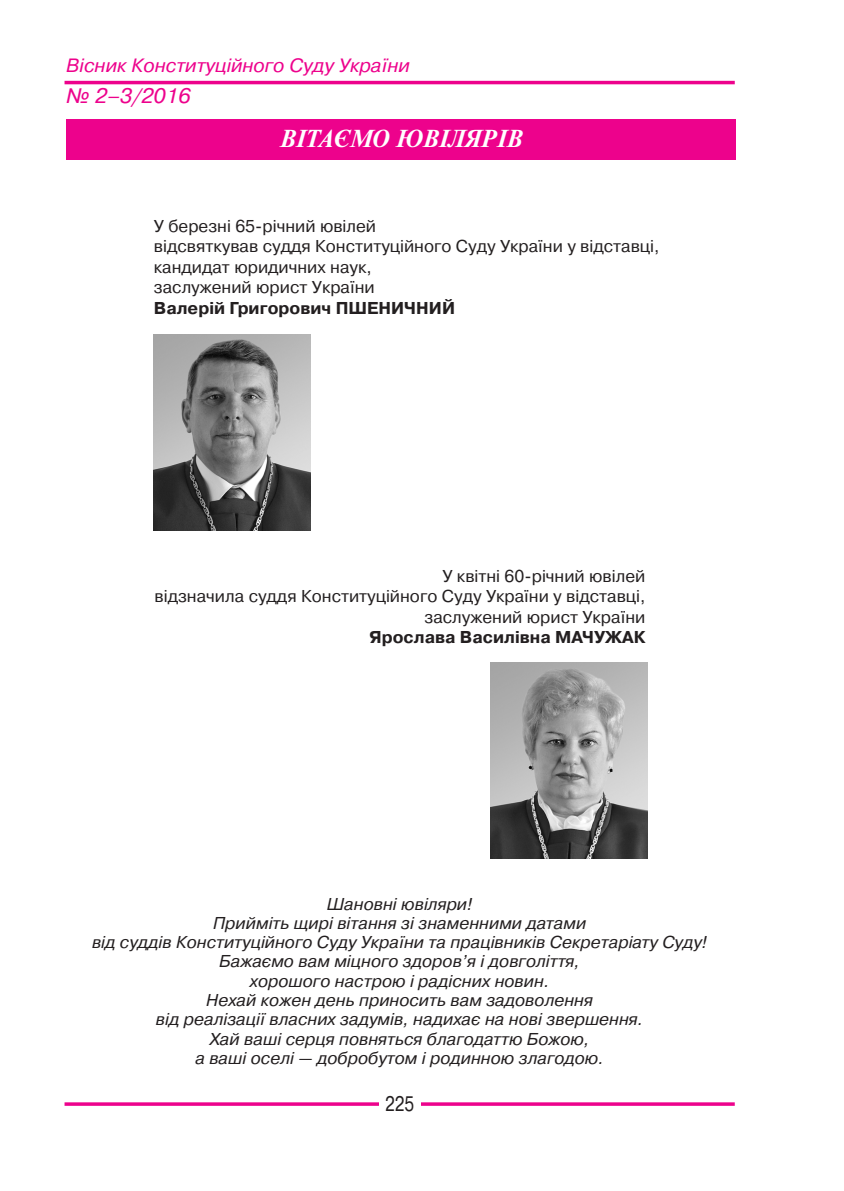
<style>
.page{position:relative;width:844px;height:1191px;background:#fff}
.page>*{position:absolute;margin:0;border:0;box-sizing:border-box;transform-origin:0 0}
.t1{font:italic 700 24.5px "Newton C";color:#fff}
.t2{font:italic 21px "Pragmatica C";color:#ed028c}
.t3{font:21px "Pragmatica C";color:#231f20;scale:.8 1}
.t4{font:italic 19.25px "Pragmatica C";color:#ed028c}
.t5{font:italic 17.15px/19.2px "Pragmatica C";color:#231f20;text-align:center}
.t6{font:17.15px/20.7px "Pragmatica C";color:#231f20}
.t7{font:700 17.15px "Pragmatica C";color:#231f20}
</style>
<div class="page">
<hr style="left:64px;top:1102px;width:670px;height:3px;background:#ed028c">
<hr style="left:64px;top:81px;width:670px;height:3px;background:#ed028c">
<div style="left:379px;top:1093px;width:41px;height:23px;background:#fff"></div>
<div style="left:66px;top:119px;width:669px;height:41px;background:#ed028c"></div>
<img style="left:154px;top:335px;width:157px;height:196px">
<img style="left:490px;top:662px;width:157px;height:196px">
<p class="t4" style="left:66px;top:55px;width:345px">Вісник Конституційного Суду України</p>
<p class="t2" style="left:66px;top:84px;width:126px">№ 2–3/2016</p>
<h1 class="t1" style="left:279px;top:126px;width:244px">ВІТАЄМО ЮВІЛЯРІВ</h1>
<p class="t6" style="left:154px;top:215px;width:507px">У березні 65- річний ювілей<br>відсвяткував суддя Конституційного Суду України у відставці, кандидат юридичних наук,<br>заслужений юрист України</p>
<p class="t7" style="left:154px;top:298px;width:302px">Валерій Григорович ПШЕНИЧНИЙ</p>
<p class="t6" style="left:154px;top:565px;width:492px;text-align:right">У квітні 60- річний ювілей<br>відзначила суддя Конституційного Суду України у відставці, заслужений юрист України</p>
<p class="t7" style="left:369px;top:628px;width:277px">Ярослава Василівна МАЧУЖАК</p>
<p class="t5" style="left:92px;top:894px;width:616px">Шановні ювіляри!<br>Прийміть щирі вітання зі знаменними датами<br>від суддів Конституційного Суду України та працівників Секретаріату Суду!<br>Бажаємо вам міцного здоров’я і довголіття,<br>хорошого настрою і радісних новин.<br>Нехай кожен день приносить вам задоволення<br>від реалізації власних задумів, надихає на нові звершення.<br>Хай ваші серця повняться благодаттю Божою,<br>а ваші оселі — добробутом і родинною злагодою.</p>
<p class="t3" style="left:385px;top:1092px;width:38px">225</p>
</div>
